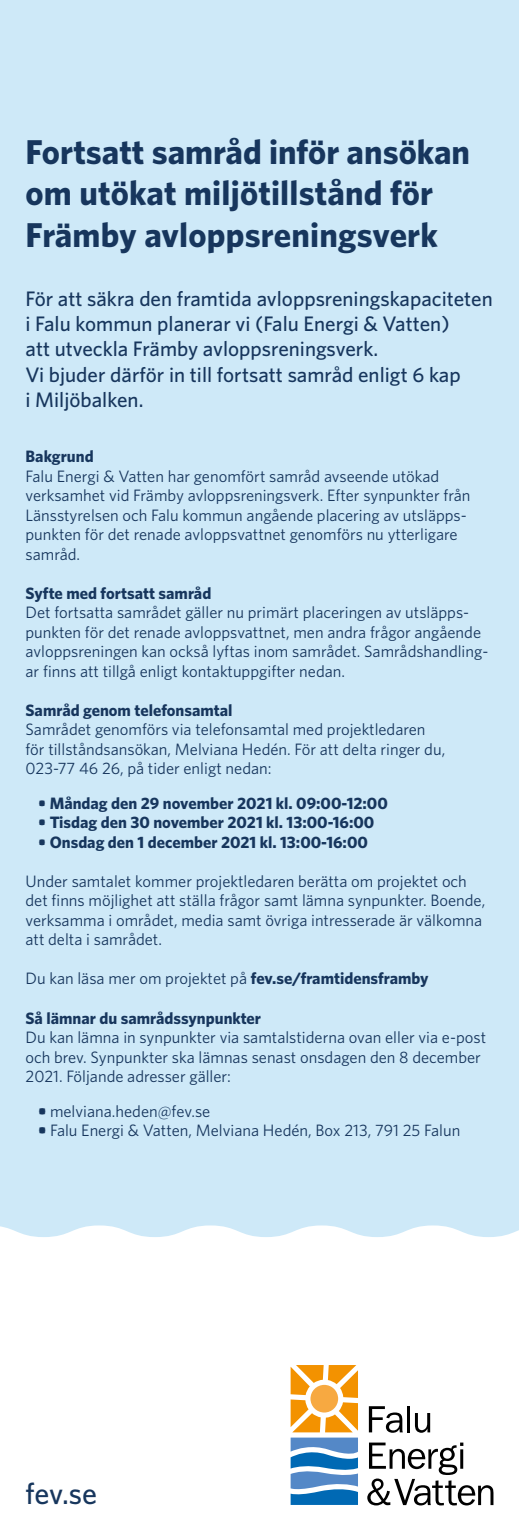
<style>
.page{position:relative;width:519px;height:1531px;background:#cee9f8}
.page>*{position:absolute;margin:0;border:0;box-sizing:border-box;transform-origin:0 0}
.t1{font:700 34.5px/41.4px "Whitney";letter-spacing:.005em;color:#17365d}
.t2{font:500 30px "Whitney";color:#17365d}
.t3{font:500 21px/25.2px "Whitney";color:#17365d}
.t4{font:16.5px/19.5px "Whitney";color:#17365d}
.t5{font:700 16.5px "Whitney";color:#17365d}
.s1{font-weight:700}
.s2{font-weight:900}
</style>
<div class="page">
<div style="left:0;top:1225px;width:519px;height:306px;background:#fff"></div>
<svg style="left:290px;top:1365px;width:68px;height:140px;background:#aeab97"></svg>
<svg style="left:369px;top:1406px;width:34px;height:27px"></svg>
<hr style="left:407px;top:1406px;width:3px;height:26px;background:#000">
<svg style="left:415px;top:1413px;width:15px;height:20px"></svg>
<svg style="left:367px;top:1442px;width:126px;height:63px;background:#c2c2c2"></svg>
<h1 class="t1" style="left:26px;top:130px;width:446px">Fortsatt samråd inför ansökan om utökat miljötillstånd för<br>Främby avloppsreningsverk</h1>
<p class="t3" style="left:26px;top:286px;width:469px">För att säkra den framtida avloppsreningskapaciteten i Falu kommun planerar vi (Falu Energi &amp; Vatten)<br>att utveckla Främby avloppsreningsverk.<br>Vi bjuder därför in till fortsatt samråd enligt 6 kap<br>i Miljöbalken.</p>
<p class="t5" style="left:26px;top:445px;width:70px">Bakgrund</p>
<p class="t4" style="left:26px;top:466px;width:446px">Falu Energi &amp; Vatten har genomfört samråd avseende utökad verksamhet vid Främby avloppsreningsverk. Efter synpunkter från Länsstyrelsen och Falu kommun angående placering av utsläpps&shy;punkten för det renade avloppsvattnet genomförs nu ytterligare samråd.</p>
<p class="t5" style="left:26px;top:582px;width:187px">Syfte med fortsatt samråd</p>
<p class="t4" style="left:26px;top:602px;width:464px">Det fortsatta samrådet gäller nu primärt placeringen av utsläpps&shy;punkten för det renade avloppsvattnet, men andra frågor angående avloppsreningen kan också lyftas inom samrådet. Samrådshandling&shy;ar finns att tillgå enligt kontaktuppgifter nedan.</p>
<p class="t5" style="left:26px;top:699px;width:208px">Samråd genom telefonsamtal</p>
<p class="t4" style="left:26px;top:719px;width:421px">Samrådet genomförs via telefonsamtal med projektledaren för tillståndsansökan, Melviana Hedén. För att delta ringer du,<br>023-77 46 26, på tider enligt nedan:</p>
<p class="t5" style="left:38px;top:792px;width:351px">• Måndag den 29 november 2021 kl. 09:00-12:00</p>
<p class="t5" style="left:38px;top:811px;width:338px">• Tisdag den 30 november 2021 kl. 13:00-16:00</p>
<p class="t5" style="left:38px;top:831px;width:331px">• Onsdag den 1 december 2021 kl. 13:00-16:00</p>
<p class="t4" style="left:26px;top:871px;width:461px">Under samtalet kommer projektledaren berätta om projektet och det finns möjlighet att ställa frågor samt lämna synpunkter. Boende, verksamma i området, media samt övriga intresserade är välkomna att delta i samrådet.</p>
<p class="t4" style="left:26px;top:968px;width:404px">Du kan läsa mer om projektet på <span class="s1">fev.se/framtidensframby</span></p>
<p class="t5" style="left:26px;top:1007px;width:237px">Så lämnar du samrådssynpunkter</p>
<p class="t4" style="left:26px;top:1027px;width:462px">Du kan lämna in synpunkter via samtalstiderna ovan eller via e-post och brev. Synpunkter ska lämnas senast onsdagen den 8 december<br>2021. Följande adresser gäller:</p>
<p class="t4" style="left:38px;top:1100px;width:173px"><span class="s2">•</span> melviana.heden@fev.se</p>
<p class="t4" style="left:38px;top:1120px;width:423px"><span class="s2">•</span> Falu Energi &amp; Vatten, Melviana Hedén, Box 213, 791 25 Falun</p>
<h2 class="t2" style="left:26px;top:1473px;width:73px">fev.se</h2>
</div>
